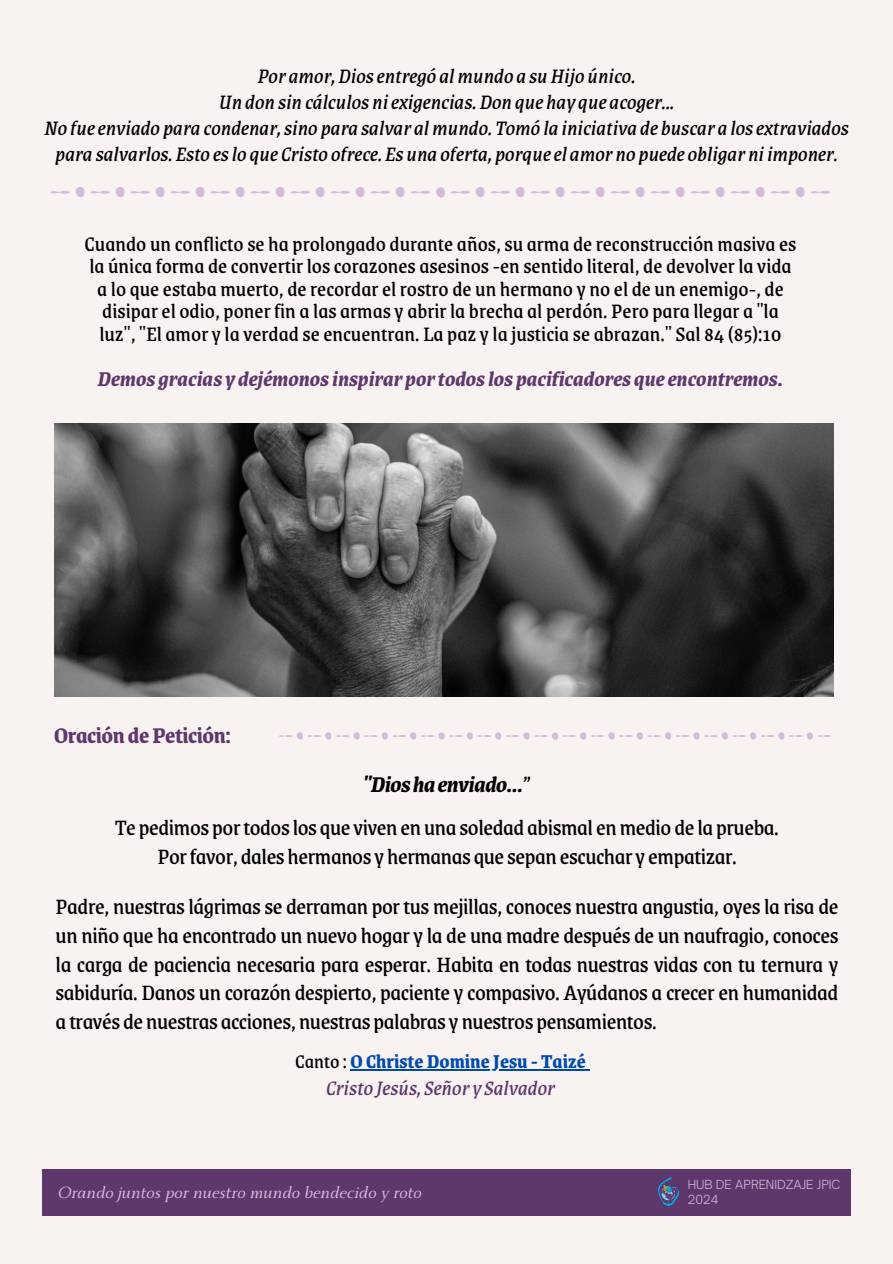
<style>
.page{position:relative;width:893px;height:1264px;background:#fff}
.page>*{position:absolute;margin:0;border:0;box-sizing:border-box;transform-origin:0 0}
.t1{font:24px/28.8px "Grenze";letter-spacing:-.02em;color:#000;text-align:center}
.t2{font:italic 700 24px "Grenze";letter-spacing:-.02em;color:#000}
.t3{font:700 24px "Grenze";letter-spacing:-.02em;color:#5e376d}
.t4{font:22.5px/22.5px "Grenze";color:#000;text-align:center}
.t5{font:italic 22.5px/25.8px "Grenze";color:#000;text-align:center}
.t6{font:italic 700 22.5px "Grenze";color:#5e376d}
.t7{font:italic 22.5px "Grenze";color:#5e376d}
.t8{font:700 21px "Grenze";color:#004aad}
.t9{font:italic 18px "Monterchi Serif";color:#d4bbdd}
.t10{font:300 12px "Open Sauce One";color:#d4bbdd}
.s1{font-weight:400;font-style:normal}
.s2{font-weight:400;color:#000}
</style>
<div class="page">
<div style="left:0;top:0;width:892px;height:1263px;background:#f8f3f0"></div>
<div style="left:43px;top:1169px;width:808px;height:46px;background:#5e376d"></div>
<img style="left:658px;top:1177px;width:20px;height:28px">
<img style="left:54px;top:423px;width:779px;height:274px">
<hr style="left:350px;top:1069px;width:235px;height:1px;background:#004aad">
<svg style="left:50px;top:191px;width:20px;height:3px"></svg>
<svg style="left:76px;top:187px;width:8px;height:10px"></svg>
<svg style="left:90px;top:191px;width:20px;height:3px"></svg>
<svg style="left:116px;top:187px;width:8px;height:10px"></svg>
<svg style="left:130px;top:191px;width:20px;height:3px"></svg>
<svg style="left:156px;top:187px;width:8px;height:10px"></svg>
<svg style="left:170px;top:187px;width:34px;height:10px"></svg>
<svg style="left:210px;top:187px;width:34px;height:10px"></svg>
<svg style="left:250px;top:187px;width:34px;height:10px"></svg>
<svg style="left:290px;top:187px;width:34px;height:10px"></svg>
<svg style="left:330px;top:187px;width:34px;height:10px"></svg>
<svg style="left:370px;top:187px;width:34px;height:10px"></svg>
<svg style="left:450px;top:187px;width:34px;height:10px"></svg>
<svg style="left:411px;top:187px;width:33px;height:11px"></svg>
<svg style="left:490px;top:187px;width:34px;height:10px"></svg>
<svg style="left:530px;top:187px;width:34px;height:10px"></svg>
<svg style="left:570px;top:187px;width:34px;height:10px"></svg>
<svg style="left:610px;top:187px;width:34px;height:10px"></svg>
<svg style="left:650px;top:187px;width:34px;height:10px"></svg>
<svg style="left:690px;top:187px;width:34px;height:10px"></svg>
<svg style="left:730px;top:187px;width:34px;height:10px"></svg>
<svg style="left:811px;top:191px;width:19px;height:3px"></svg>
<svg style="left:770px;top:187px;width:34px;height:10px"></svg>
<svg style="left:279px;top:732px;width:552px;height:8px"></svg>
<p class="t5" style="left:44px;top:62px;width:806px">Por amor,Diosentregó almundo a suHijo único.<br>Un don sin cálculos niexigencias.Don que hay que acoger...<br>No fueenviado para condenar,sino para salvar almundo. Tomó la iniciativa de buscar a losextraviados para salvarlos. Esto eslo que Cristo ofrece. Es una oferta, porqueel amor no puede obligar ni imponer.</p>
<h1 class="t4" style="left:85px;top:231px;width:713px">Cuando un conflicto se ha prolongado durante años, su arma de reconstrucción masiva es la única forma de convertir los corazones asesinos -en sentido literal, de devolver la vida a lo que estaba muerto, de recordar el rostro de un hermano y no el de un enemigo-, de disipar el odio, poner fin a las armas y abrir la brecha al perdón. Pero para llegar a "la luz", "El amor y la verdad se encuentran. La paz y la justicia se abrazan." Sal 84 (85):10</h1>
<p class="t6" style="left:98px;top:361px;width:686px">Demos gracias y dejémonosinspirar portodoslos pacificadores queencontremos.</p>
<h2 class="t3" style="left:54px;top:717px;width:178px">Oración dePetición:</h2>
<h2 class="t2" style="left:362px;top:765px;width:170px">"Dioshaenviado...<span class="s1">”</span></h2>
<h1 class="t1" style="left:115px;top:812px;width:665px">Te pedimos portodoslos que viven en una soledad abismal enmedio de la prueba.<br>Porfavor, dales hermanos y hermanas que sepan escuchar y empatizar.</h1>
<p class="t1" style="left:56px;top:891px;width:784px;text-align:justify">Padre, nuestras lágrimas se derraman por tus mejillas, conoces nuestra angustia, oyes la risa de un niño que ha encontrado un nuevo hogar y la de una madre después de un naufragio, conoces la carga de paciencia necesaria para esperar. Habita en todas nuestras vidas con tu ternura y sabiduría. Danos un corazón despierto, paciente y compasivo. Ayúdanos a crecer en humanidad a través de nuestras acciones, nuestras palabras y nuestros pensamientos.</p>
<h2 class="t8" style="left:295px;top:1045px;width:292px"><span class="s2">Canto :</span> O Christe Domine Jesu - Taizé</h2>
<p class="t7" style="left:326px;top:1070px;width:230px">Cristo Jesús, Señory Salvador</p>
<h3 class="t9" style="left:58px;top:1183px;width:365px">Orando juntos por nuestro mundo bendecido y roto</h3>
<h2 class="t10" style="left:687px;top:1176px;width:154px">HUB DE APRENIDZAJE JPIC</h2>
<h4 class="t10" style="left:687px;top:1191px;width:33px">2024</h4>
</div>
